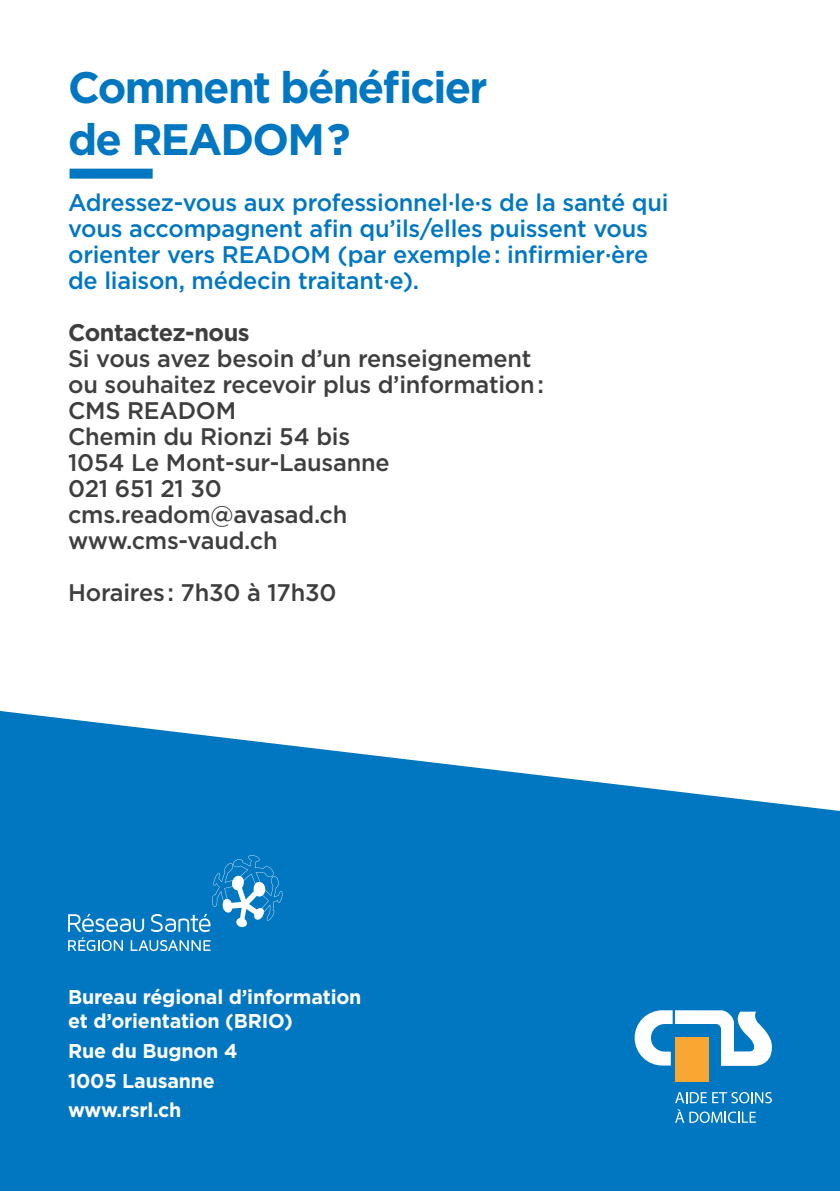
<style>
.page{position:relative;width:840px;height:1191px;background:#fff}
.page>*{position:absolute;margin:0;border:0;box-sizing:border-box;transform-origin:0 0}
.t1{font:700 44px/52px "Gotham";letter-spacing:-.04em;color:#0077c0}
.t2{font:500 24px/26px "Gotham";letter-spacing:-.01em;color:#3e3e3f}
.t3{font:500 24px/26px "Gotham";letter-spacing:-.01em;color:#0077c0}
.t4{font:700 24px "Gotham";letter-spacing:-.02em;color:#3e3e3f}
.t5{font:700 20px/29.6px "Gotham";letter-spacing:-.01em;color:#fff}
</style>
<div class="page">
<svg style="left:0;top:711px;width:839px;height:480px;background:#1c86c7"></svg>
<div style="left:69px;top:169px;width:83px;height:10px;background:#0077c0"></div>
<svg style="left:634px;top:1010px;width:137px;height:56px"></svg>
<div style="left:674px;top:1037px;width:34px;height:45px;background:#faa633"></div>
<svg style="left:674px;top:1092px;width:97px;height:11px"></svg>
<svg style="left:674px;top:1109px;width:81px;height:14px"></svg>
<svg style="left:68px;top:855px;width:214px;height:96px;background:#1d86c7"></svg>
<h1 class="t1" style="left:68px;top:61px;width:420px">Comment bénéficier de READOM ?</h1>
<p class="t3" style="left:68px;top:189px;width:601px">Adressez-vous aux professionnel·le·s de la santé qui vous accompagnent afin qu’ils/elles puissent vous orienter vers READOM (par exemple : infirmier·ère de liaison, médecin traitant·e).</p>
<p class="t4" style="left:68px;top:317px;width:183px">Contactez-nous</p>
<p class="t2" style="left:68px;top:345px;width:477px">Si vous avez besoin d’un renseignement ou souhaitez recevoir plus d’information :<br>CMS READOM<br>Chemin du Rionzi 54 bis<br>1054 Le Mont-sur-Lausanne<br>021 651 21 30<br>cms.readom@avasad.ch www.cms-vaud.ch</p>
<p class="t2" style="left:68px;top:579px;width:269px">Horaires : 7h30 à 17h30</p>
<p class="t5" style="left:68px;top:985px;width:295px;line-height:24px">Bureau régional d’information et d’orientation (BRIO)</p>
<p class="t5" style="left:68px;top:1036px;width:171px">Rue du Bugnon 4<br>1005 Lausanne www.rsrl.ch</p>
</div>
